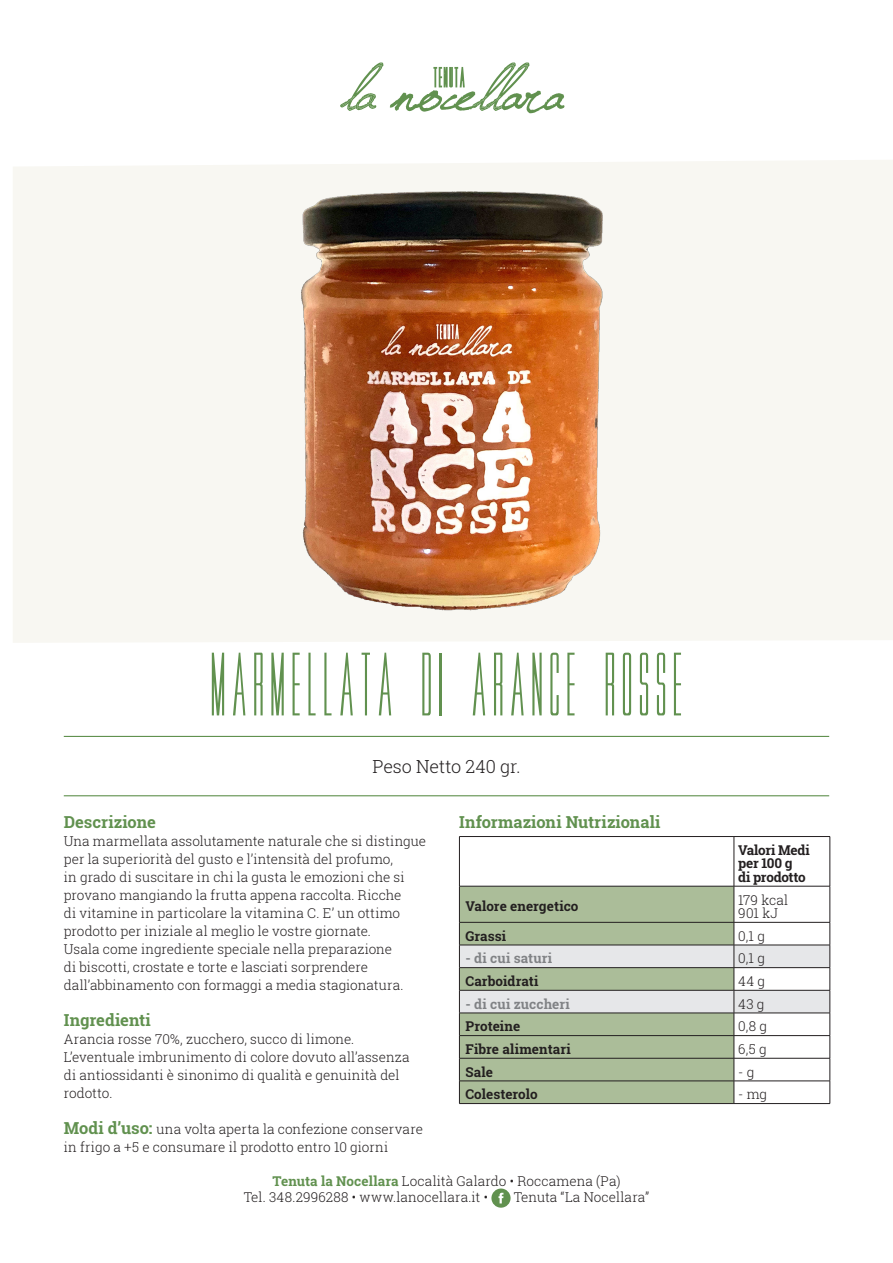
<style>
.page{position:relative;width:893px;height:1263px;background:#fff}
.page>*{position:absolute;margin:0;border:0;box-sizing:border-box;transform-origin:0 0}
.t1{font:90px "Movie Letters";color:#61914f}
.t2{font:300 18px "Roboto Slab";letter-spacing:-.015em;color:#231f20}
.t3{font:700 16.5px "Roboto Slab";color:#61914f}
.t4{font:300 13.5px/18px "Roboto Slab";letter-spacing:.005em;color:#231f20}
.t5{font:700 13.5px "Roboto Slab";color:#231f20}
.t6{font:700 13.5px/13.5px "Roboto Slab";letter-spacing:-.025em;color:#231f20}
.t7{font:700 13.5px "Roboto Slab";letter-spacing:.01em;color:#808285}
.s1{font-weight:700;font-size:16.5px;color:#61914f}
.s2{font-weight:700;color:#61914f}
</style>
<div class="page">
<svg style="left:491px;top:1188px;width:20px;height:20px"></svg>
<svg style="left:340px;top:63px;width:43px;height:48px"></svg>
<svg style="left:390px;top:63px;width:174px;height:50px"></svg>
<div style="left:460px;top:887px;width:274px;height:35px;background:#abbd99"></div>
<hr style="left:459px;top:836px;width:275px;height:1px;background:#231f20">
<hr style="left:459px;top:837px;width:1px;height:49px;background:#231f20">
<hr style="left:734px;top:836px;width:96px;height:1px;background:#231f20">
<hr style="left:734px;top:837px;width:1px;height:49px;background:#231f20">
<hr style="left:830px;top:837px;width:1px;height:49px;background:#231f20">
<hr style="left:459px;top:886px;width:275px;height:1px;background:#231f20">
<hr style="left:459px;top:886px;width:1px;height:36px;background:#231f20">
<hr style="left:734px;top:886px;width:96px;height:1px;background:#231f20">
<hr style="left:734px;top:886px;width:1px;height:36px;background:#231f20">
<hr style="left:830px;top:886px;width:1px;height:36px;background:#231f20">
<svg style="left:459px;top:922px;width:372px;height:181px"></svg>
<hr style="left:459px;top:1103px;width:275px;height:1px;background:#231f20">
<hr style="left:734px;top:1103px;width:96px;height:1px;background:#231f20">
<hr style="left:64px;top:736px;width:765px;height:1px;background:#61914f">
<hr style="left:64px;top:795px;width:765px;height:1px;background:#61914f">
<div style="left:13px;top:160px;width:880px;height:483px;background:#f8f7f2"></div>
<img style="left:99px;top:160px;width:707px;height:482px">
<h1 class="t1" style="left:207px;top:640px;width:479px">MARMELLATA DI ARANCE ROSSE</h1>
<h2 class="t2" style="left:373px;top:754px;width:149px">Peso Netto 240 gr.</h2>
<p class="t3" style="left:459px;top:811px;width:203px">Informazioni Nutrizionali</p>
<p class="t3" style="left:64px;top:811px;width:94px">Descrizione</p>
<p class="t4" style="left:64px;top:832px;width:364px">Una marmellata assolutamente naturale che si distingue per la superiorità del gusto e l’intensità del profumo,<br>in grado di suscitare in chi la gusta le emozioni che si provano mangiando la frutta appena raccolta. Ricche<br>di vitamine in particolare la vitamina C. E’ un ottimo prodotto per iniziale al meglio le vostre giornate.<br>Usala come ingrediente speciale nella preparazione<br>di biscotti, crostate e torte e lasciati sorprendere dall’abbinamento con formaggi a media stagionatura.</p>
<p class="t3" style="left:64px;top:1009px;width:89px">Ingredienti</p>
<p class="t4" style="left:64px;top:1030px;width:347px">Arancia rosse 70%, zucchero, succo di limone.<br>L’eventuale imbrunimento di colore dovuto all’assenza di antiossidanti è sinonimo di qualità e genuinità del rodotto.</p>
<p class="t4" style="left:64px;top:1120px;width:361px"><span class="s1">Modi d’uso:</span> una volta aperta la confezione conservare in frigo a +5 e consumare il prodotto entro 10 giorni</p>
<p class="t6" style="left:738px;top:843px;width:73px">Valori Medi per 100 g<br>di prodotto</p>
<p class="t5" style="left:465px;top:897px;width:115px">Valore energetico</p>
<p class="t4" style="left:738px;top:892px;width:52px;line-height:13.5px">179 kcal<br>901 kJ</p>
<p class="t5" style="left:465px;top:926px;width:42px">Grassi</p>
<p class="t4" style="left:738px;top:926px;width:28px">0,1 g</p>
<p class="t7" style="left:465px;top:949px;width:88px">- di cui saturi</p>
<p class="t4" style="left:738px;top:949px;width:28px">0,1 g</p>
<p class="t5" style="left:465px;top:972px;width:75px">Carboidrati</p>
<p class="t4" style="left:738px;top:972px;width:28px">44 g</p>
<p class="t7" style="left:465px;top:994px;width:106px">- di cui zuccheri</p>
<p class="t4" style="left:738px;top:994px;width:28px">43 g</p>
<p class="t5" style="left:465px;top:1017px;width:56px">Proteine</p>
<p class="t4" style="left:738px;top:1017px;width:31px">0,8 g</p>
<p class="t5" style="left:465px;top:1040px;width:107px">Fibre alimentari</p>
<p class="t4" style="left:738px;top:1040px;width:30px">6,5 g</p>
<p class="t5" style="left:465px;top:1062px;width:29px">Sale</p>
<p class="t4" style="left:738px;top:1062px;width:18px">- g</p>
<p class="t5" style="left:465px;top:1085px;width:74px">Colesterolo</p>
<p class="t4" style="left:738px;top:1085px;width:30px">- mg</p>
<p class="t4" style="left:244px;top:1172px;width:378px;line-height:16.5px;text-indent:29px"><span class="s2">Tenuta la Nocellara</span> Località Galardo • Roccamena (Pa)<br>Tel. 348.2996288 • www.lanocellara.it •</p>
<p class="t4" style="left:514px;top:1188px;width:137px">Tenuta “La Nocellara”</p>
</div>
